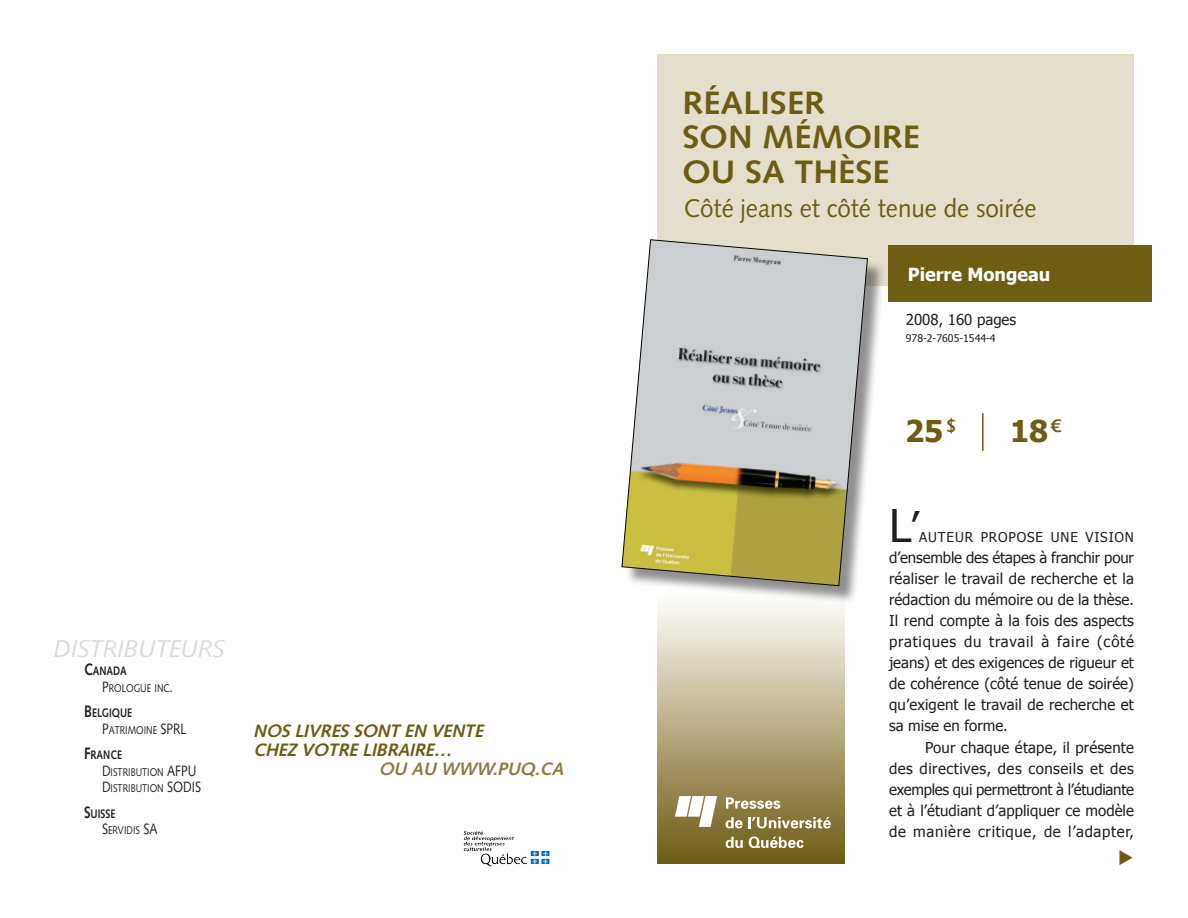
<style>
.page{position:relative;width:1188px;height:918px;background:#fff}
.page>*{position:absolute;margin:0;border:0;box-sizing:border-box;transform-origin:0 0}
.t1{font:45px "Tahoma";color:#231f20}
.t2{font:700 32.4px/34.5px "Syntax LT";color:#6c5d12;scale:1.06 1}
.t3{font:700 30px "Tahoma";color:#6c5d12}
.t4{font:25.5px "Syntax LT";color:#6c5d12;scale:.95 1}
.t5{font:italic 24.3px "Syntax LT";letter-spacing:-.01em;color:#d9dadc}
.t6{font:italic 700 18px/19.5px "Syntax LT";color:#6c5d12}
.t7{font:italic 700 18px "Syntax LT";color:#8b7d43}
.t8{font:700 18px "Tahoma";color:#fff}
.t9{font:15px/21px "Tahoma";letter-spacing:.005em;color:#231f20;text-align:justify}
.t10{font:13.5px "Tahoma";letter-spacing:.06em;color:#231f20}
.t11{font:700 12.3px "Syntax LT";color:#231f20;scale:.8 1}
.t12{font:11.25px/16.5px "Syntax LT";color:#231f20;scale:.8 1}
.t13{font:10.5px "Tahoma";color:#231f20}
.s1{font-size:16.5px}
.s2{font-size:15px}
.s3{font-size:40.5px}
</style>
<div class="page">
<div style="left:657px;top:588px;width:187px;height:276px;background:linear-gradient(to bottom,#fff,#6e5c12)"></div>
<div style="left:657px;top:54px;width:477px;height:231px;background:#e4dfcc"></div>
<div style="left:888px;top:245px;width:264px;height:57px;background:#6e5e14"></div>
<svg style="left:675px;top:796px;width:42px;height:31px"></svg>
<svg style="left:726px;top:837px;width:17px;height:11px"></svg>
<svg style="left:749px;top:836px;width:54px;height:12px"></svg>
<svg style="left:726px;top:817px;width:105px;height:11px"></svg>
<svg style="left:726px;top:797px;width:54px;height:12px"></svg>
<div style="left:624px;top:242px;width:268px;height:369px;background:#231f20;opacity:.5"></div>
<svg style="left:622px;top:239px;width:246px;height:347px;background:#c1bfa5"></svg>
<img style="left:463px;top:831px;width:87px;height:35px">
<hr style="left:982px;top:413px;width:2px;height:38px;background:#6c5d12">
<h3 class="t5" style="left:54px;top:634px;width:172px">DISTRIBUTEURS</h3>
<p class="t11" style="left:84px;top:664px;width:55px"><span class="s1">C</span>ANADA</p>
<p class="t12" style="left:102px;top:680px;width:90px"><span class="s2">P</span>ROLOGUE INC<span class="s2">.</span></p>
<p class="t11" style="left:84px;top:706px;width:62px"><span class="s1">B</span>ELGIQUE</p>
<p class="t12" style="left:102px;top:722px;width:98px"><span class="s2">P</span>ATRIMOINE <span class="s2">SPRL</span></p>
<p class="t11" style="left:84px;top:748px;width:49px"><span class="s1">F</span>RANCE</p>
<p class="t12" style="left:102px;top:764px;width:125px"><span class="s2">D</span>ISTRIBUTION <span class="s2">AFPU<br>D</span>ISTRIBUTION <span class="s2">SODIS</span></p>
<p class="t11" style="left:84px;top:807px;width:41px"><span class="s1">S</span>UISSE</p>
<p class="t12" style="left:102px;top:822px;width:70px"><span class="s2">S</span>ERVIDIS <span class="s2">SA</span></p>
<p class="t6" style="left:253px;top:721px;width:236px">NOS LIVRES SONT EN VENTE<br>CHEZ VOTRE LIBRAIRE…</p>
<p class="t7" style="left:379px;top:759px;width:191px">OU AU WWW.PUQ.CA</p>
<h2 class="t2" style="left:682px;top:85px;width:225px">RÉALISER<br>SON MÉMOIRE<br>OU SA THÈSE</h2>
<h3 class="t4" style="left:684px;top:193px;width:373px">Côté jeans et côté tenue de soirée</h3>
<p class="t8" style="left:908px;top:263px;width:144px">Pierre Mongeau</p>
<p class="t9" style="left:906px;top:308px;width:112px">2008, 160 pages</p>
<p class="t13" style="left:906px;top:331px;width:91px">978-2-7605-1544-4</p>
<h3 class="t3" style="left:905px;top:412px;width:53px">25<sup>$</sup></h3>
<h3 class="t3" style="left:1010px;top:412px;width:53px">18<sup>€</sup></h3>
<h1 class="t1" style="left:889px;top:497px;width:31px">L<span class="s3">’</span></h1>
<p class="t10" style="left:919px;top:528px;width:216px">auteur propose une vision</p>
<p class="t9" style="left:889px;top:546px;width:246px">d’ensemble des étapes à franchir pour réaliser le travail de recherche et la rédaction du mémoire ou de la thèse.<br>Il rend compte à la fois des aspects pratiques du travail à faire (côté jeans) et des exigences de rigueur et de cohérence (côté tenue de soirée) qu’exigent le travail de recherche et sa mise en forme.</p>
<p class="t9" style="left:889px;top:737px;width:246px;text-indent:36px">Pour chaque étape, il présente des directives, des conseils et des exemples qui permettront à l’étudiante et à l’étudiant d’appliquer ce modèle de manière critique, de l’adapter,</p>
</div>
